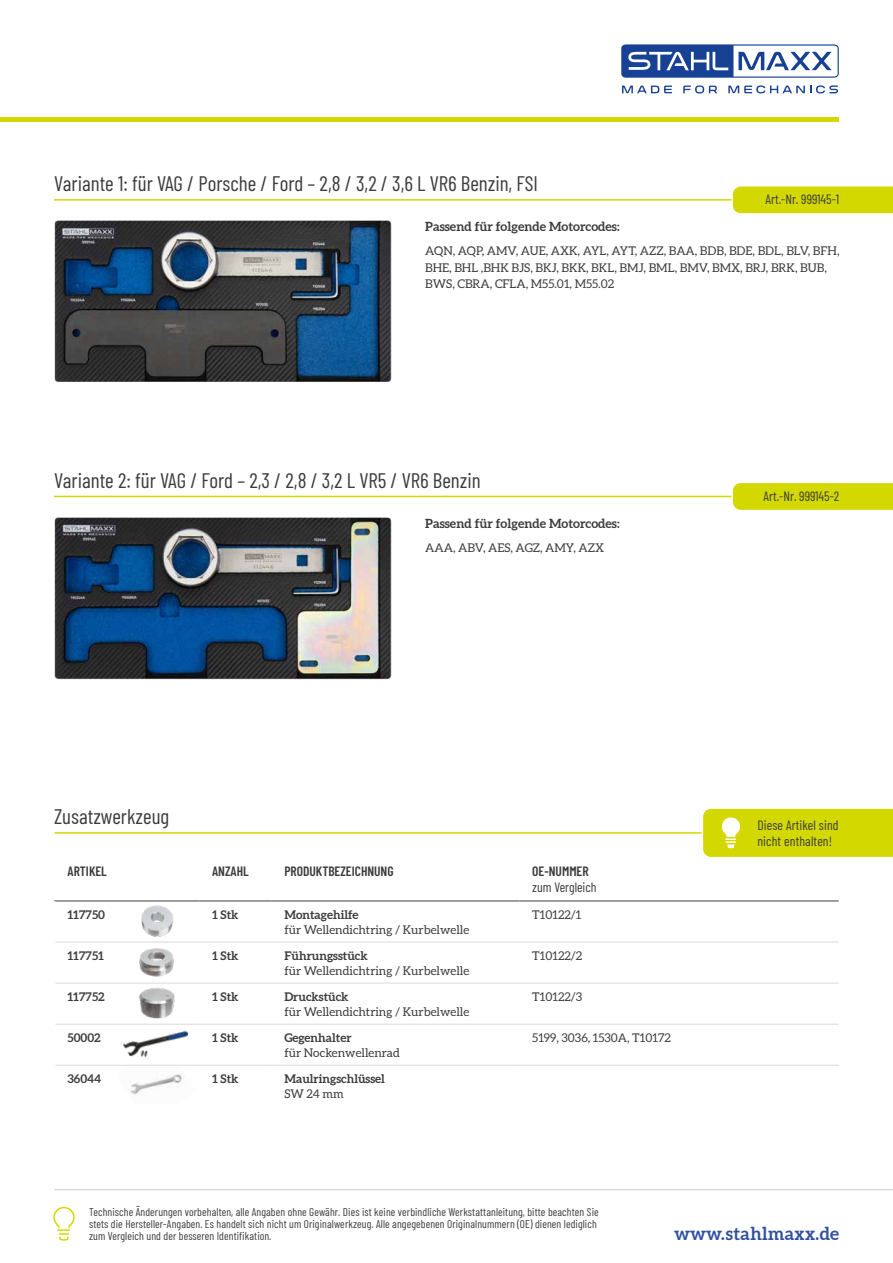
<style>
.page{position:relative;width:893px;height:1263px;background:#fff}
.page>*{position:absolute;margin:0;border:0;box-sizing:border-box;transform-origin:0 0}
.t1{font:21px "Barlow Condensed";color:#3c3c3b}
.t2{font:700 18px "Aleo";letter-spacing:.02em;color:#32509e}
.t3{font:13.5px "Barlow Condensed";color:#3c3c3b}
.t4{font:600 13.5px "Barlow Condensed";color:#3c3c3b}
.t5{font:700 12.75px "Aleo";color:#3c3c3b}
.t6{font:12px/16.5px "Aleo";color:#3c3c3b}
.t7{font:700 12px "Aleo";color:#3c3c3b}
.t8{font:11.25px/12px "Barlow Condensed";letter-spacing:.01em;color:#3c3c3b}
</style>
<div class="page">
<svg style="left:683px;top:85px;width:34px;height:8px"></svg>
<svg style="left:728px;top:85px;width:110px;height:8px"></svg>
<svg style="left:622px;top:86px;width:50px;height:7px"></svg>
<svg style="left:621px;top:44px;width:218px;height:34px"></svg>
<hr style="left:0;top:118px;width:839px;height:4px;background:#d3d800">
<hr style="left:54px;top:1189px;width:839px;height:1px;background:#dadada">
<svg style="left:53px;top:1206px;width:22px;height:35px"></svg>
<hr style="left:54px;top:199px;width:785px;height:2px;background:#d3d800">
<hr style="left:54px;top:496px;width:785px;height:1px;background:#d3d800">
<svg style="left:731px;top:186px;width:162px;height:28px;background:#d5da0f"></svg>
<svg style="left:731px;top:483px;width:162px;height:27px;background:#d4d806"></svg>
<img style="left:54px;top:220px;width:338px;height:162px">
<img style="left:54px;top:517px;width:338px;height:162px">
<hr style="left:54px;top:900px;width:145px;height:1px;background:#3c3c3b">
<hr style="left:54px;top:832px;width:785px;height:2px;background:#d3d800">
<svg style="left:55px;top:808px;width:838px;height:258px"></svg>
<img style="left:137px;top:903px;width:41px;height:37px">
<img style="left:137px;top:944px;width:39px;height:33px">
<img style="left:136px;top:985px;width:41px;height:35px">
<img style="left:118px;top:1026px;width:77px;height:37px">
<img style="left:130px;top:1074px;width:52px;height:21px">
<p class="t1" style="left:54px;top:169px;width:486px">Variante 1: für VAG / Porsche / Ford – 2,8 / 3,2 / 3,6 L VR6 Benzin, FSI</p>
<p class="t5" style="left:425px;top:219px;width:196px">Passend für folgende Motorcodes:</p>
<p class="t6" style="left:425px;top:243px;width:416px">AQN, AQP, AMV, AUE, AXK, AYL, AYT, AZZ, BAA, BDB, BDE, BDL, BLV, BFH,<br>BHE, BHL ,BHK BJS, BKJ, BKK, BKL, BMJ, BML, BMV, BMX, BRJ, BRK, BUB,<br>BWS, CBRA, CFLA, M55.01, M55.02</p>
<p class="t3" style="left:766px;top:190px;width:75px">Art.-Nr. 999145-1</p>
<p class="t1" style="left:54px;top:465px;width:428px">Variante 2: für VAG / Ford – 2,3 / 2,8 / 3,2 L VR5 / VR6 Benzin</p>
<p class="t5" style="left:425px;top:515px;width:196px">Passend für folgende Motorcodes:</p>
<p class="t6" style="left:425px;top:540px;width:180px">AAA, ABV, AES, AGZ, AMY, AZX</p>
<p class="t3" style="left:764px;top:486px;width:77px">Art.-Nr. 999145-2</p>
<p class="t1" style="left:54px;top:801px;width:117px">Zusatzwerkzeug</p>
<p class="t4" style="left:68px;top:862px;width:41px">ARTIKEL</p>
<p class="t4" style="left:212px;top:862px;width:38px">ANZAHL</p>
<p class="t4" style="left:284px;top:862px;width:111px">PRODUKTBEZEICHNUNG</p>
<p class="t4" style="left:532px;top:862px;width:58px">OE-NUMMER</p>
<p class="t3" style="left:532px;top:878px;width:66px">zum Vergleich</p>
<p class="t7" style="left:68px;top:907px;width:39px">117750</p>
<p class="t7" style="left:212px;top:907px;width:28px">1 Stk</p>
<p class="t7" style="left:284px;top:907px;width:76px">Montagehilfe</p>
<p class="t6" style="left:284px;top:921px;width:186px">für Wellendichtring / Kurbelwelle</p>
<p class="t6" style="left:532px;top:907px;width:51px">T10122/1</p>
<p class="t7" style="left:68px;top:948px;width:38px">117751</p>
<p class="t7" style="left:212px;top:948px;width:28px">1 Stk</p>
<p class="t7" style="left:284px;top:948px;width:85px">Führungsstück</p>
<p class="t6" style="left:284px;top:963px;width:186px">für Wellendichtring / Kurbelwelle</p>
<p class="t6" style="left:532px;top:948px;width:51px">T10122/2</p>
<p class="t7" style="left:68px;top:989px;width:39px">117752</p>
<p class="t7" style="left:212px;top:989px;width:28px">1 Stk</p>
<p class="t7" style="left:284px;top:989px;width:66px">Druckstück</p>
<p class="t6" style="left:284px;top:1004px;width:186px">für Wellendichtring / Kurbelwelle</p>
<p class="t6" style="left:532px;top:989px;width:51px">T10122/3</p>
<p class="t7" style="left:68px;top:1031px;width:35px">50002</p>
<p class="t7" style="left:212px;top:1031px;width:28px">1 Stk</p>
<p class="t7" style="left:284px;top:1031px;width:69px">Gegenhalter</p>
<p class="t6" style="left:284px;top:1045px;width:117px">für Nockenwellenrad</p>
<p class="t6" style="left:532px;top:1030px;width:140px">5199, 3036, 1530A, T10172</p>
<p class="t7" style="left:68px;top:1072px;width:35px">36044</p>
<p class="t7" style="left:212px;top:1072px;width:28px">1 Stk</p>
<p class="t7" style="left:284px;top:1072px;width:102px">Maulringschlüssel</p>
<p class="t6" style="left:284px;top:1086px;width:61px">SW 24 mm</p>
<p class="t3" style="left:757px;top:816px;width:83px">Diese Artikel sind</p>
<p class="t3" style="left:757px;top:832px;width:76px">nicht enthalten!</p>
<p class="t8" style="left:89px;top:1205px;width:511px">Technische Änderungen vorbehalten, alle Angaben ohne Gewähr. Dies ist keine verbindliche Werkstattanleitung, bitte beachten Sie stets die Hersteller-Angaben. Es handelt sich nicht um Originalwerkzeug. Alle angegebenen Originalnummern (OE) dienen lediglich zum Vergleich und der besseren Identifikation.</p>
<h2 class="t2" style="left:674px;top:1223px;width:166px">www.stahlmaxx.de</h2>
</div>
